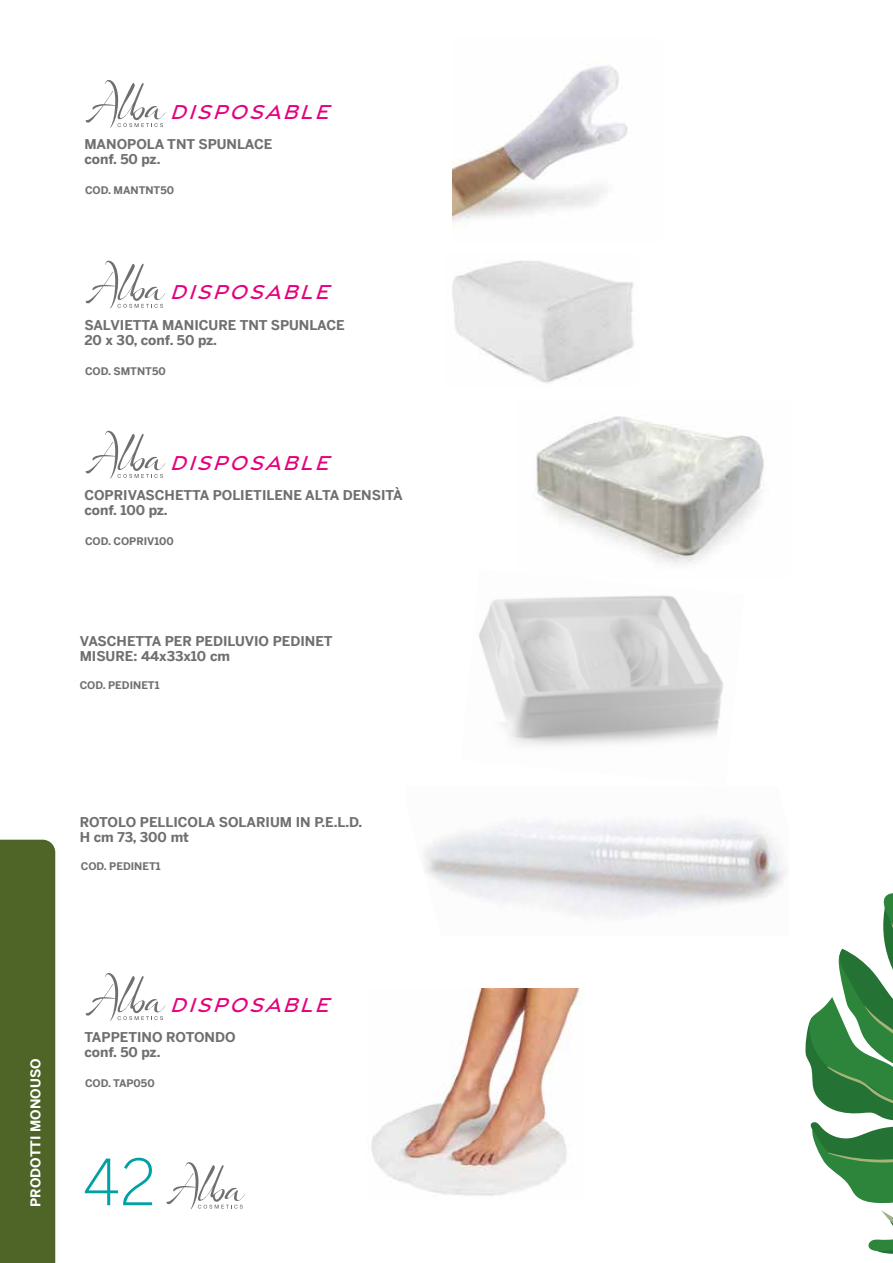
<style>
.page{position:relative;width:893px;height:1263px;background:#fff}
.page>*{position:absolute;margin:0;border:0;box-sizing:border-box;transform-origin:0 0}
.t1{font:300 63px "Benton Sans";color:#00a0a4}
.t2{font:italic 500 21.75px "Gravesend Sans";color:#e6007d}
.t3{font:700 13.5px/15px "Benton Sans";color:#706f6f}
.t4{font:700 13.5px "Benton Sans";color:#fff}
.t5{font:700 10.5px "Benton Sans";color:#706f6f}
</style>
<div class="page">
<img style="left:371px;top:989px;width:210px;height:207px">
<svg style="left:85px;top:80px;width:80px;height:48px"></svg>
<img style="left:453px;top:65px;width:175px;height:163px">
<svg style="left:85px;top:261px;width:80px;height:48px"></svg>
<img style="left:452px;top:261px;width:182px;height:122px">
<svg style="left:85px;top:431px;width:80px;height:48px"></svg>
<img style="left:536px;top:416px;width:228px;height:147px">
<svg style="left:85px;top:973px;width:80px;height:48px"></svg>
<svg style="left:166px;top:1162px;width:79px;height:47px"></svg>
<img style="left:478px;top:595px;width:246px;height:151px">
<svg style="left:805px;top:893px;width:88px;height:361px"></svg>
<div style="left:0;top:840px;width:55px;height:423px;background:#4f6527"></div>
<img style="left:424px;top:820px;width:362px;height:97px">
<h2 class="t2" style="left:170px;top:98px;width:168px">DISPOSABLE</h2>
<p class="t3" style="left:84px;top:135px;width:189px">MANOPOLA TNT SPUNLACE conf. 50 pz.</p>
<p class="t5" style="left:85px;top:181px;width:91px">COD. MANTNT50</p>
<h2 class="t2" style="left:170px;top:279px;width:168px">DISPOSABLE</h2>
<p class="t3" style="left:84px;top:316px;width:262px">SALVIETTA MANICURE TNT SPUNLACE<br>20 x 30, conf. 50 pz.</p>
<p class="t5" style="left:85px;top:362px;width:82px">COD. SMTNT50</p>
<h2 class="t2" style="left:170px;top:449px;width:168px">DISPOSABLE</h2>
<p class="t3" style="left:84px;top:486px;width:320px">COPRIVASCHETTA POLIETILENE ALTA DENSITÀ conf. 100 pz.</p>
<p class="t5" style="left:85px;top:532px;width:90px">COD. COPRIV100</p>
<p class="t3" style="left:80px;top:632px;width:254px">VASCHETTA PER PEDILUVIO PEDINET<br>MISURE: 44x33x10 cm</p>
<p class="t5" style="left:80px;top:676px;width:81px">COD. PEDINET1</p>
<p class="t3" style="left:80px;top:813px;width:284px">ROTOLO PELLICOLA SOLARIUM IN P.E.L.D.<br>H cm 73, 300 mt</p>
<p class="t5" style="left:81px;top:857px;width:81px">COD. PEDINET1</p>
<p class="t4" style="left:24px;top:1206px;width:149px;rotate:-90deg">PRODOTTI MONOUSO</p>
<h2 class="t2" style="left:170px;top:991px;width:168px">DISPOSABLE</h2>
<p class="t3" style="left:84px;top:1028px;width:153px">TAPPETINO ROTONDO conf. 50 pz.</p>
<p class="t5" style="left:85px;top:1074px;width:71px">COD. TAP050</p>
<h1 class="t1" style="left:83px;top:1129px;width:75px">42</h1>
</div>
